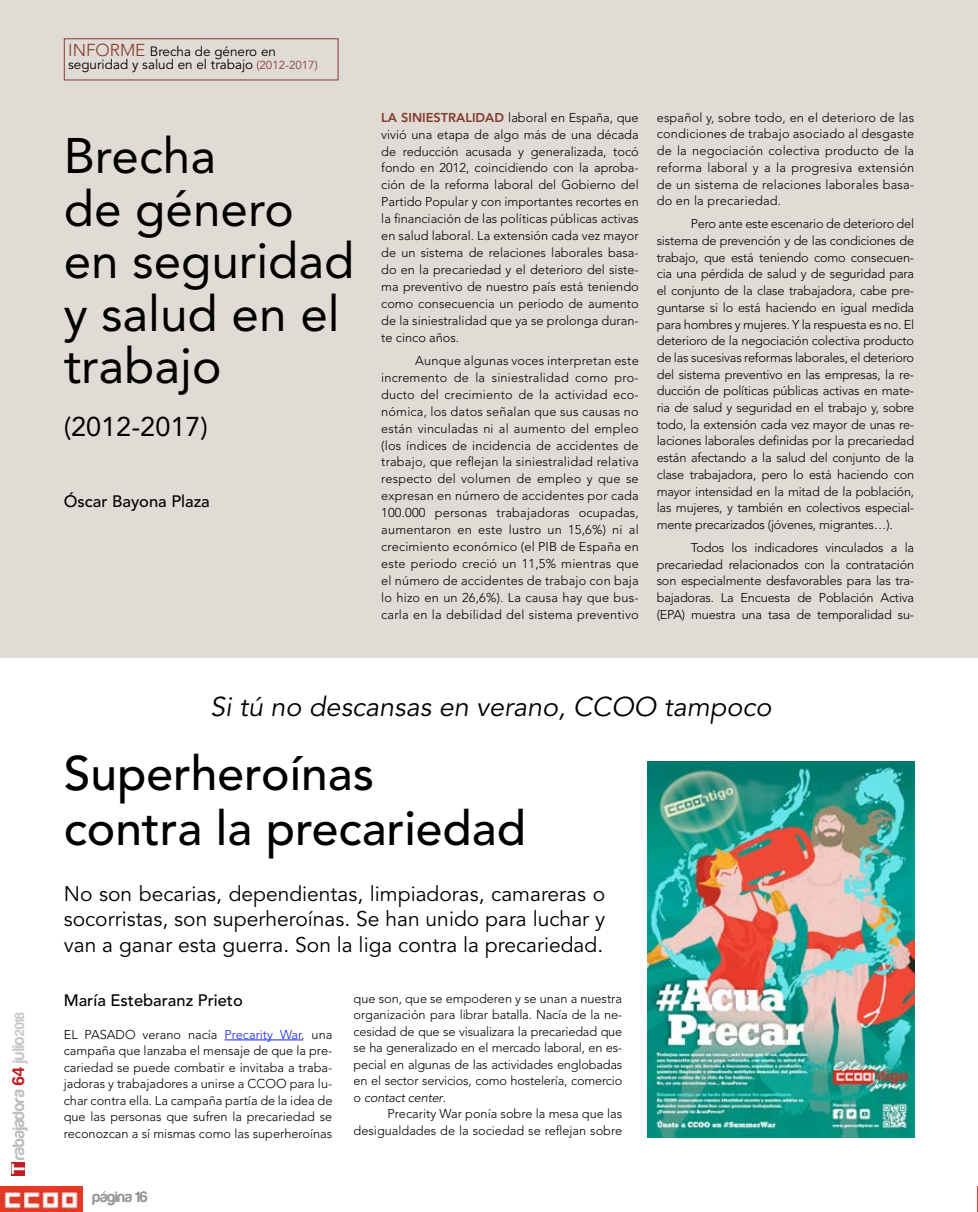
<style>
.page{position:relative;width:978px;height:1212px;background:#fff}
.page>*{position:absolute;margin:0;border:0;box-sizing:border-box;transform-origin:0 0}
.Titulo33{font:49.5px/52.5px "Avenir";color:#000}
.No_Spacing{font:500 48px "Avenir";color:#000}
.No_Spacing-2{font:italic 27px "Avenir";color:#000}
.Titulo33-2{font:27px "Avenir";color:#000}
.Entradillla{font:21px/25.2px "Avenir";color:#000;text-align:justify}
.t1{font:700 19.5px "Harabara";color:#fff}
.t2{font:700 17.25px "Harabara";color:#bcbec0}
.No_Spacing-3{font:500 16.5px "Avenir";color:#000}
.t3{font:700 15.6px "Harabara";color:#939598}
.t4{font:13.5px/13.5px "Avenir";color:#000}
.No_Spacing-4{font:300 12.75px/17px "Avenir";color:#000;text-align:justify}
.s1{color:#be1f24}
.s2{color:#c7c8ca}
.s3{font-size:13.5px;color:#c7c8ca}
.s4{font-weight:300;font-size:17.1px;color:#823a2a}
.s5{font-size:11.55px;color:#873e39}
.s6{font-weight:800;color:#823a2a}
.s7{color:#1922fb}
.s8{font-style:italic}
</style>
<div class="page">
<img style="left:0;top:1186px;width:82px;height:26px">
<div style="left:11px;top:1162px;width:14px;height:14px;background:#be1f24"></div>
<svg style="left:977px;top:1186px;width:1px;height:26px"></svg>
<img style="left:648px;top:761px;width:266px;height:377px">
<hr style="left:224px;top:1039px;width:77px;height:1px;background:#1922fb">
<div style="left:0;top:0;width:978px;height:657px;background:#e1dbd5"></div>
<div style="left:64px;top:38px;width:275px;height:42px;border:1px solid #873e39"></div>
<p class="t2" style="left:10px;top:1160px;width:150px;rotate:-90deg">rabajadora <span class="s1">64</span> <span class="s2">julio</span><span class="s3">2018</span></p>
<h3 class="t1" style="left:8px;top:1174px;width:12px;rotate:-90deg">T</h3>
<p class="t4" style="left:68px;top:45px;width:251px"><span class="s4">INFORME</span> Brecha de género en seguridad y salud en el trabajo <span class="s5">(2012-2017)</span></p>
<p class="Titulo33" style="left:64px;top:130px;width:154px">Brecha</p>
<p class="Titulo33" style="left:64px;top:182px;width:232px">de género</p>
<p class="Titulo33" style="left:64px;top:235px;width:292px">en seguridad y salud en el trabajo</p>
<p class="Titulo33-2" style="left:64px;top:410px;width:146px">(2012-2017)</p>
<p class="No_Spacing-3" style="left:64px;top:492px;width:148px">Óscar Bayona Plaza</p>
<p class="No_Spacing-4" style="left:381px;top:109px;width:259px"><span class="s6">LA SINIESTRALIDAD</span> laboral en España, que vivió una etapa de algo más de una década de reducción acusada y generalizada, tocó fondo en 2012, coincidiendo con la aproba&shy;ción de la reforma laboral del Gobierno del Partido Popular y con importantes recortes en la financiación de las políticas públicas activas en salud laboral. La extensión cada vez mayor de un sistema de relaciones laborales basa&shy;do en la precariedad y el deterioro del siste&shy;ma preventivo de nuestro país está teniendo como consecuencia un periodo de aumento de la siniestralidad que ya se prolonga duran&shy;te cinco años.</p>
<p class="No_Spacing-4" style="left:381px;top:352px;width:259px;text-indent:34px">Aunque algunas voces interpretan este incremento de la siniestralidad como pro&shy;ducto del crecimiento de la actividad eco&shy;nómica, los datos señalan que sus causas no están vinculadas ni al aumento del empleo (los índices de incidencia de accidentes de trabajo, que reflejan la siniestralidad relativa respecto del volumen de empleo y que se expresan en número de accidentes por cada 100.000 personas trabajadoras ocupadas, aumentaron en este lustro un 15,6%) ni al crecimiento económico (el PIB de España en este periodo creció un 11,5% mientras que el número de accidentes de trabajo con baja lo hizo en un 26,6%). La causa hay que bus&shy;carla en la debilidad del sistema preventivo</p>
<p class="No_Spacing-4" style="left:657px;top:109px;width:259px">español y, sobre todo, en el deterioro de las condiciones de trabajo asociado al desgaste de la negociación colectiva producto de la reforma laboral y a la progresiva extensión de un sistema de relaciones laborales basa&shy;do en la precariedad.</p>
<p class="No_Spacing-4" style="left:657px;top:216px;width:259px;text-indent:34px">Pero ante este escenario de deterioro del sistema de prevención y de las condiciones de trabajo, que está teniendo como consecuen&shy;cia una pérdida de salud y de seguridad para el conjunto de la clase trabajadora, cabe pre&shy;guntarse si lo está haciendo en igual medida para hombres y mujeres. Y la respuesta es no. El deterioro de la negociación colectiva producto de las sucesivas reformas laborales, el deterioro del sistema preventivo en las empresas, la re&shy;ducción de políticas públicas activas en mate&shy;ria de salud y seguridad en el trabajo y, sobre todo, la extensión cada vez mayor de unas re&shy;laciones laborales definidas por la precariedad están afectando a la salud del conjunto de la clase trabajadora, pero lo está haciendo con mayor intensidad en la mitad de la población, las mujeres, y también en colectivos especial&shy;mente precarizados (jóvenes, migrantes…).</p>
<p class="No_Spacing-4" style="left:657px;top:539px;width:259px;text-indent:34px">Todos los indicadores vinculados a la precariedad relacionados con la contratación son especialmente desfavorables para las tra&shy;bajadoras. La Encuesta de Población Activa (EPA) muestra una tasa de temporalidad su-</p>
<p class="No_Spacing-2" style="left:210px;top:691px;width:563px">Si tú no descansas en verano, CCOO tampoco</p>
<p class="No_Spacing" style="left:64px;top:746px;width:312px">Superheroínas</p>
<p class="No_Spacing" style="left:64px;top:800px;width:464px">contra la precariedad</p>
<p class="Entradillla" style="left:64px;top:882px;width:543px">No son becarias, dependientas, limpiadoras, camareras o socorristas, son superheroínas. Se han unido para luchar y van a ganar esta guerra. Son la liga contra la precariedad.</p>
<p class="No_Spacing-3" style="left:64px;top:990px;width:181px">María Estebaranz Prieto</p>
<p class="No_Spacing-4" style="left:64px;top:1026px;width:270px;line-height:16.5px">EL PASADO verano nacía <span class="s7">Precarity War</span>, una campaña que lanzaba el mensaje de que la pre&shy;cariedad se puede combatir e invitaba a traba&shy;jadoras y trabajadores a unirse a CCOO para lu&shy;char contra ella. La campaña partía de la idea de que las personas que sufren la precariedad se reconozcan a sí mismas como las superheroínas</p>
<p class="t3" style="left:92px;top:1188px;width:57px">página 16</p>
<p class="No_Spacing-4" style="left:354px;top:990px;width:270px;line-height:16.5px">que son, que se empoderen y se unan a nuestra organización para librar batalla. Nacía de la ne&shy;cesidad de que se visualizara la precariedad que se ha generalizado en el mercado laboral, en es&shy;pecial en algunas de las actividades englobadas en el sector servicios, como hostelería, comercio o <span class="s8">contact center</span>.</p>
<p class="No_Spacing-4" style="left:354px;top:1105px;width:270px;line-height:16.5px;text-align:right">Precarity War ponía sobre la mesa que las desigualdades de la sociedad se reflejan sobre</p>
</div>
